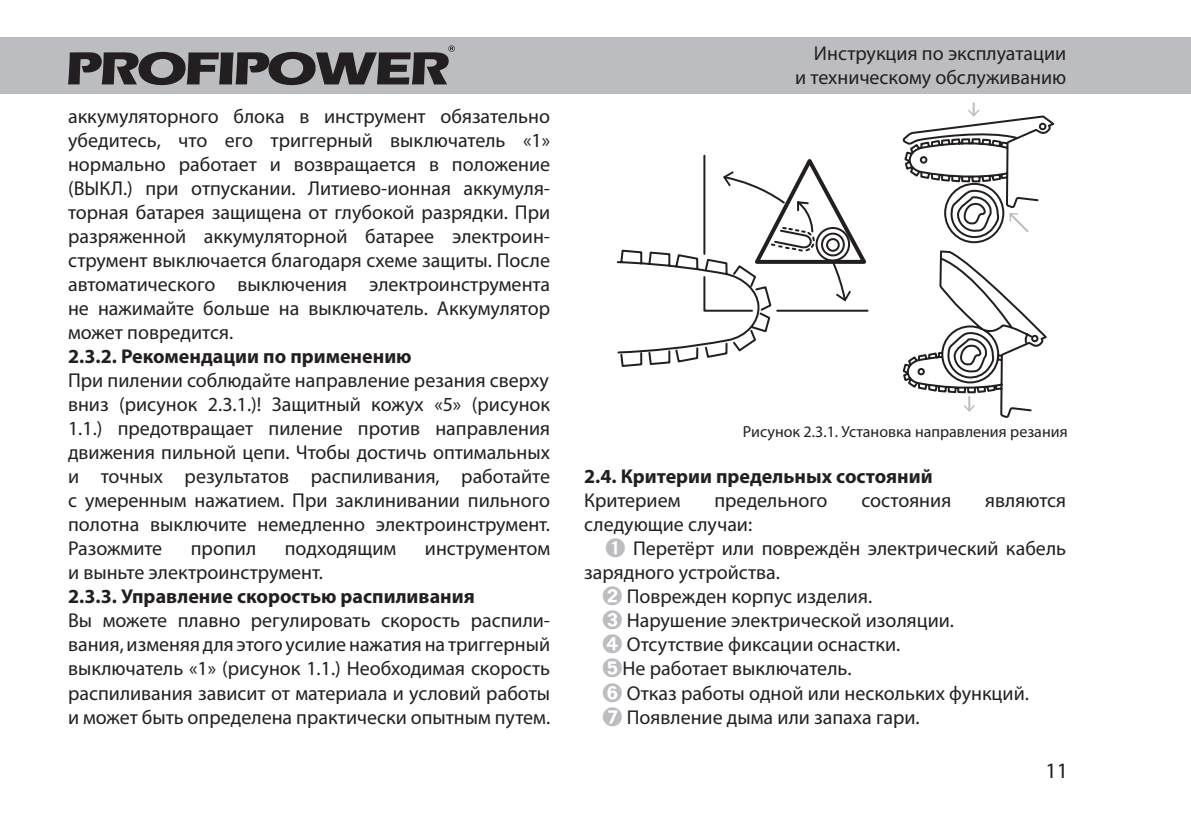
<style>
.page{position:relative;width:1191px;height:823px;background:#fff}
.page>*{position:absolute;margin:0;border:0;box-sizing:border-box;transform-origin:0 0}
.t1{font:22px "Myriad Pro";color:#231f20}
.текст{font:20px/24px "Myriad Pro";color:#231f20;text-align:justify}
.подраздел{font:700 20px "Myriad Pro";color:#231f20}
.предписывающие{font:16px "Myriad Pro";color:#231f20}
.s1{font-family:"MS P Gothic";color:#bcbdc0}
</style>
<div class="page">
<div style="left:0;top:37px;width:1191px;height:57px;background:#bcbdc0"></div>
<svg style="left:68px;top:45px;width:387px;height:40px"></svg>
<svg style="left:902px;top:250px;width:145px;height:168px"></svg>
<svg style="left:963px;top:396px;width:12px;height:15px"></svg>
<svg style="left:938px;top:256px;width:95px;height:89px"></svg>
<svg style="left:902px;top:102px;width:153px;height:142px"></svg>
<svg style="left:616px;top:154px;width:253px;height:213px"></svg>
<svg style="left:722px;top:154px;width:147px;height:147px"></svg>
<p class="текст" style="left:68px;top:104px;width:483px">аккумуляторного блока в инструмент обязательно убедитесь, что его триггерный выключатель «1» нормально работает и возвращается в положение (ВЫКЛ.) при отпускании. Литиево-ионная аккумуля&shy;торная батарея защищена от глубокой разрядки. При разряженной аккумуляторной батарее электроин&shy;струмент выключается благодаря схеме защиты. После автоматического выключения электроинструмента не нажимайте больше на выключатель. Аккумулятор может повредится.</p>
<p class="подраздел" style="left:68px;top:343px;width:345px">2.3.2. Рекомендации по применению</p>
<p class="текст" style="left:68px;top:368px;width:482px">При пилении соблюдайте направление резания сверху</p>
<p class="текст" style="left:68px;top:392px;width:483px">вниз (рисунок 2.3.1.)! Защитный кожух «5» (рисунок 1.1.) предотвращает пиление против направления движения пильной цепи. Чтобы достичь оптимальных и точных результатов распиливания, работайте с умеренным нажатием. При заклинивании пильного полотна выключите немедленно электроинструмент.<br>Разожмите</p>
<p class="текст" style="left:191px;top:536px;width:67px">пропил</p>
<p class="текст" style="left:285px;top:536px;width:113px">подходящим</p>
<p class="текст" style="left:425px;top:536px;width:127px">инструментом</p>
<p class="текст" style="left:68px;top:560px;width:256px">и выньте электроинструмент.</p>
<p class="подраздел" style="left:68px;top:583px;width:408px">2.3.3. Управление скоростью распиливания</p>
<p class="текст" style="left:68px;top:608px;width:483px">Вы можете плавно регулировать скорость распили&shy;вания, изменяя для этого усилие нажатия на триггерный выключатель «1» (рисунок 1.1.) Необходимая скорость распиливания зависит от материала и условий работы и может быть определена практически опытным путем.</p>
<p class="текст" style="left:795px;top:41px;width:272px;text-align:right">Инструкция по эксплуатации<br>и техническому обслуживанию</p>
<p class="предписывающие" style="left:743px;top:421px;width:326px">Рисунок 2.3.1. Установка направления резания</p>
<p class="подраздел" style="left:584px;top:463px;width:350px">2.4. Критерии предельных состояний</p>
<p class="текст" style="left:584px;top:488px;width:98px">Критерием</p>
<p class="текст" style="left:714px;top:488px;width:115px">предельного</p>
<p class="текст" style="left:861px;top:488px;width:91px">состояния</p>
<p class="текст" style="left:985px;top:488px;width:83px">являются</p>
<p class="текст" style="left:584px;top:512px;width:169px">следующие случаи:</p>
<p class="текст" style="left:584px;top:536px;width:483px;text-indent:21px"><span class="s1">➊</span> Перетёрт или повреждён электрический кабель зарядного устройства.</p>
<p class="текст" style="left:602px;top:584px;width:271px"><span class="s1">➋</span> Поврежден корпус изделия.</p>
<p class="текст" style="left:602px;top:608px;width:353px"><span class="s1">➌</span> Нарушение электрической изоляции.</p>
<p class="текст" style="left:602px;top:632px;width:299px"><span class="s1">➍</span> Отсутствие фиксации оснастки.</p>
<p class="текст" style="left:602px;top:656px;width:251px"><span class="s1">➎</span>Не работает выключатель.</p>
<p class="текст" style="left:602px;top:680px;width:428px"><span class="s1">➏</span> Отказ работы одной или нескольких функций.</p>
<p class="текст" style="left:602px;top:704px;width:319px"><span class="s1">➐</span> Появление дыма или запаха гари.</p>
<p class="t1" style="left:1045px;top:756px;width:24px">11</p>
</div>
